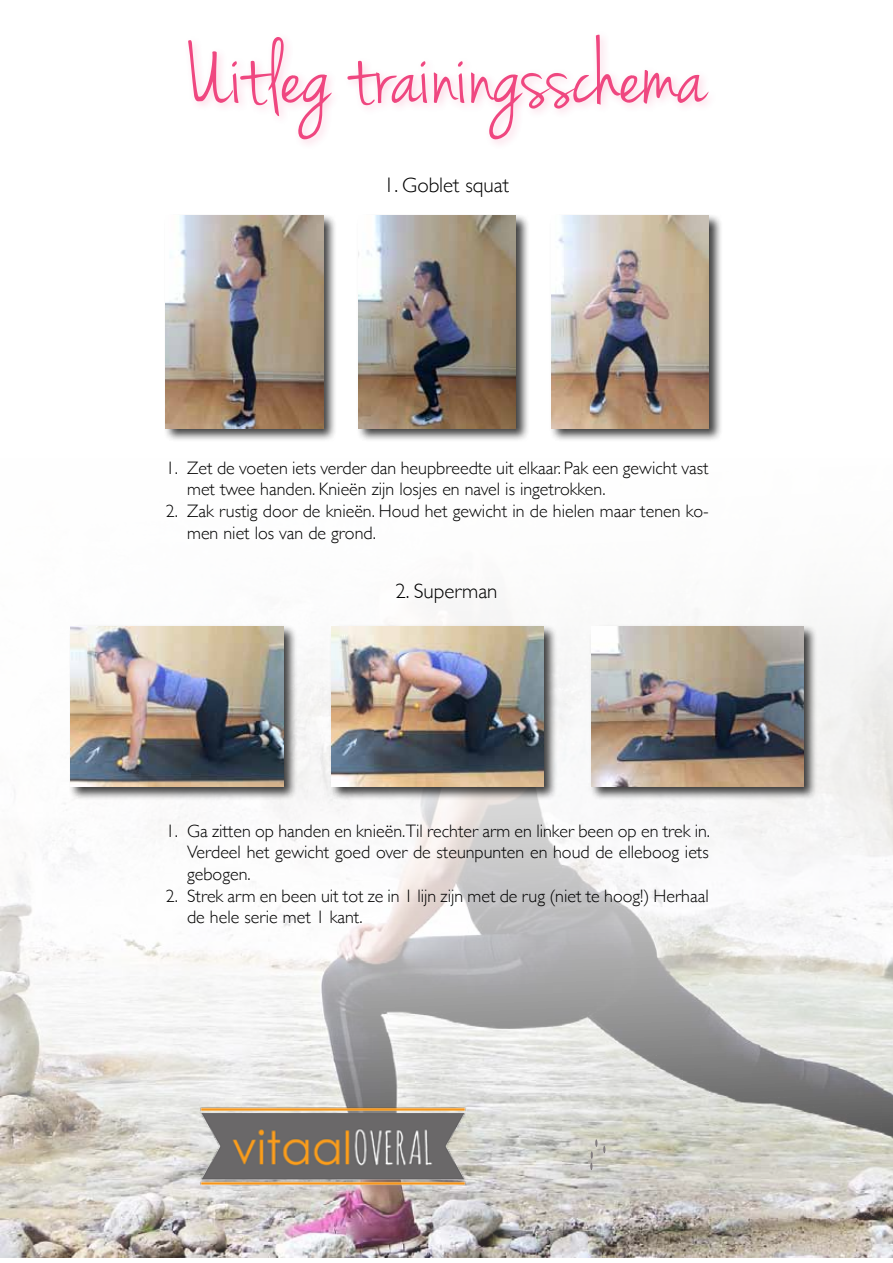
<style>
.page{position:relative;width:893px;height:1263px;background:#fff}
.page>*{position:absolute;margin:0;border:0;box-sizing:border-box;transform-origin:0 0}
.t1{font:94.5px "Jenna Sue";color:#ef4780}
.t2{font:300 21px "Gill Sans";color:#000}
.t3{font:300 18px/21.6px "Gill Sans";color:#000}
</style>
<div class="page">
<img style="left:1px;top:620px;width:892px;height:638px">
<svg style="left:590px;top:1139px;width:7px;height:31px"></svg>
<svg style="left:603px;top:1146px;width:2px;height:7px"></svg>
<img style="left:197px;top:1103px;width:271px;height:83px">
<div style="left:164px;top:214px;width:173px;height:229px;background:#000;opacity:.75"></div>
<img style="left:166px;top:216px;width:157px;height:212px">
<div style="left:69px;top:624px;width:229px;height:177px;background:#000;opacity:.75"></div>
<img style="left:71px;top:626px;width:212px;height:161px">
<div style="left:356px;top:214px;width:174px;height:229px;background:#000;opacity:.75"></div>
<img style="left:359px;top:216px;width:157px;height:212px">
<div style="left:329px;top:624px;width:229px;height:177px;background:#000;opacity:.75"></div>
<img style="left:331px;top:626px;width:212px;height:161px">
<div style="left:549px;top:214px;width:174px;height:229px;background:#000;opacity:.75"></div>
<img style="left:551px;top:216px;width:158px;height:212px">
<div style="left:589px;top:624px;width:229px;height:177px;background:#000;opacity:.75"></div>
<img style="left:591px;top:626px;width:213px;height:161px">
<div style="left:183px;top:30px;width:536px;height:120px;background:#ef4780;opacity:.25"></div>
<h1 class="t1" style="left:186px;top:21px;width:522px">Uitleg trainingsschema</h1>
<p class="t2" style="left:384px;top:169px;width:127px">1. Goblet squat</p>
<p class="t3" style="left:187px;top:456px;width:523px;text-indent:-21px">1. Zet de voeten iets verder dan heupbreedte uit elkaar. Pak een gewicht vast met twee handen. Knieën zijn losjes en navel is ingetrokken.</p>
<p class="t3" style="left:187px;top:499px;width:523px;text-indent:-21px">2. Zak rustig door de knieën. Houd het gewicht in de hielen maar tenen ko&shy;men niet los van de grond.</p>
<p class="t2" style="left:395px;top:575px;width:104px">2. Superman</p>
<p class="t3" style="left:187px;top:819px;width:524px;text-align:justify;text-indent:-21px">1. Ga zitten op handen en knieën.Til rechter arm en linker been op en trek in.<br>Verdeel het gewicht goed over de steunpunten en houd de elleboog iets gebogen.</p>
<p class="t3" style="left:187px;top:884px;width:523px;text-indent:-21px">2. Strek arm en been uit tot ze in 1 lijn zijn met de rug (niet te hoog!) Herhaal de hele serie met 1 kant.</p>
</div>
